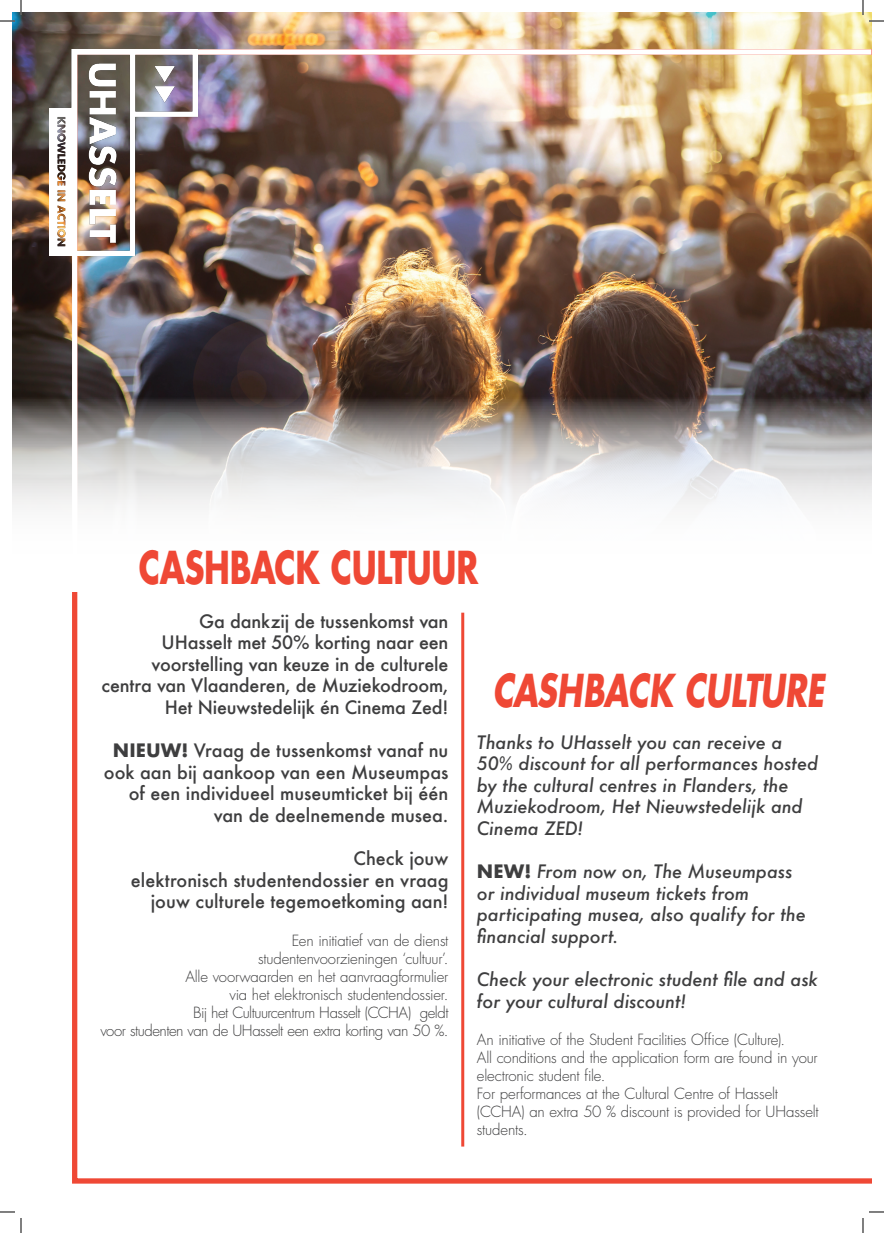
<style>
.page{position:relative;width:884px;height:1233px;background:#fff}
.page>*{position:absolute;margin:0;border:0;box-sizing:border-box;transform-origin:0 0}
.t1{font:italic 700 44.1px "Futura Std";letter-spacing:-.005em;color:#ef4835;scale:.73 1}
.t2{font:700 44.1px "Futura Std";letter-spacing:-.01em;color:#ef4835;scale:.73 1}
.t3{font:500 18px/21.6px "Futura";color:#3e3e3f;text-align:right}
.t4{font:italic 500 18px/21.6px "Futura";letter-spacing:-.005em;color:#3e3e3f}
.t5{font:300 15px/18px "Futura Std";letter-spacing:-.02em;color:#3e3e3f}
.s1{font-weight:700}
.s2{font-weight:700;font-style:normal}
</style>
<div class="page">
<img style="left:12px;top:12px;width:859px;height:385px">
<img style="left:72px;top:55px;width:799px;height:1128px">
<img style="left:49px;top:49px;width:149px;height:207px">
<div style="left:72px;top:49px;width:799px;height:6px;background:#fff"></div>
<div style="left:72px;top:52px;width:5px;height:519px;background:#fff"></div>
<svg style="left:12px;top:397px;width:859px;height:195px"></svg>
<hr style="left:461px;top:612px;width:3px;height:534px;background:#ef4835">
<svg style="left:0;top:1211px;width:15px;height:1px"></svg>
<svg style="left:869px;top:1211px;width:15px;height:1px"></svg>
<svg style="left:0;top:0;width:22px;height:22px"></svg>
<svg style="left:20px;top:1218px;width:2px;height:15px"></svg>
<svg style="left:862px;top:0;width:22px;height:22px"></svg>
<svg style="left:862px;top:1218px;width:2px;height:15px"></svg>
<p class="t2" style="left:139px;top:538px;width:466px">CASHBACK CULTUUR</p>
<p class="t3" style="left:199px;top:610px;width:251px">Ga dankzij de tussenkomst van</p>
<p class="t3" style="left:162px;top:631px;width:288px">UHasselt met 50% korting naar een</p>
<p class="t3" style="left:152px;top:653px;width:298px">voorstelling van keuze in de culturele</p>
<p class="t3" style="left:101px;top:674px;width:349px">centra van Vlaanderen, de Muziekodroom,<br>Het Nieuwstedelijk én Cinema Zed!</p>
<p class="t3" style="left:104px;top:739px;width:346px"><span class="s1">NIEUW!</span> Vraag de tussenkomst vanaf nu ook aan bij aankoop van een Museumpas of een individueel museumticket bij één van de deelnemende musea.</p>
<p class="t3" style="left:353px;top:847px;width:96px">Check jouw</p>
<p class="t3" style="left:131px;top:869px;width:319px">elektronisch studentendossier en vraag jouw culturele tegemoetkoming aan!</p>
<p class="t5" style="left:292px;top:931px;width:158px">Een initiatief van de dienst</p>
<p class="t5" style="left:258px;top:949px;width:192px">studentenvoorzieningen ‘cultuur’.</p>
<p class="t5" style="left:185px;top:967px;width:265px">Alle voorwaarden en het aanvraagformulier</p>
<p class="t5" style="left:229px;top:985px;width:220px">via het elektronisch studentendossier.</p>
<p class="t5" style="left:193px;top:1003px;width:257px">Bij het Cultuurcentrum Hasselt (CCHA) geldt</p>
<p class="t5" style="left:100px;top:1021px;width:350px">voor studenten van de UHasselt een extra korting van 50 %.</p>
<p class="t1" style="left:492px;top:661px;width:456px">CASHBACK CULTURE</p>
<p class="t4" style="left:477px;top:731px;width:343px">Thanks to UHasselt you can receive a 50% discount for all performances hosted by the cultural centres in Flanders, the Muziekodroom, Het Nieuwstedelijk and Cinema ZED!</p>
<p class="t4" style="left:477px;top:860px;width:330px"><span class="s2">NEW!</span> From now on, The Museumpass or individual museum tickets from participating musea, also qualify for the financial support.</p>
<p class="t4" style="left:477px;top:968px;width:342px">Check your electronic student file and ask for your cultural discount!</p>
<p class="t5" style="left:477px;top:1031px;width:310px">An initiative of the Student Facilities Office (Culture).</p>
<p class="t5" style="left:477px;top:1049px;width:342px">All conditions and the application form are found in your electronic student file.</p>
<p class="t5" style="left:477px;top:1085px;width:343px">For performances at the Cultural Centre of Hasselt (CCHA) an extra 50 % discount is provided for UHasselt students.</p>
</div>
